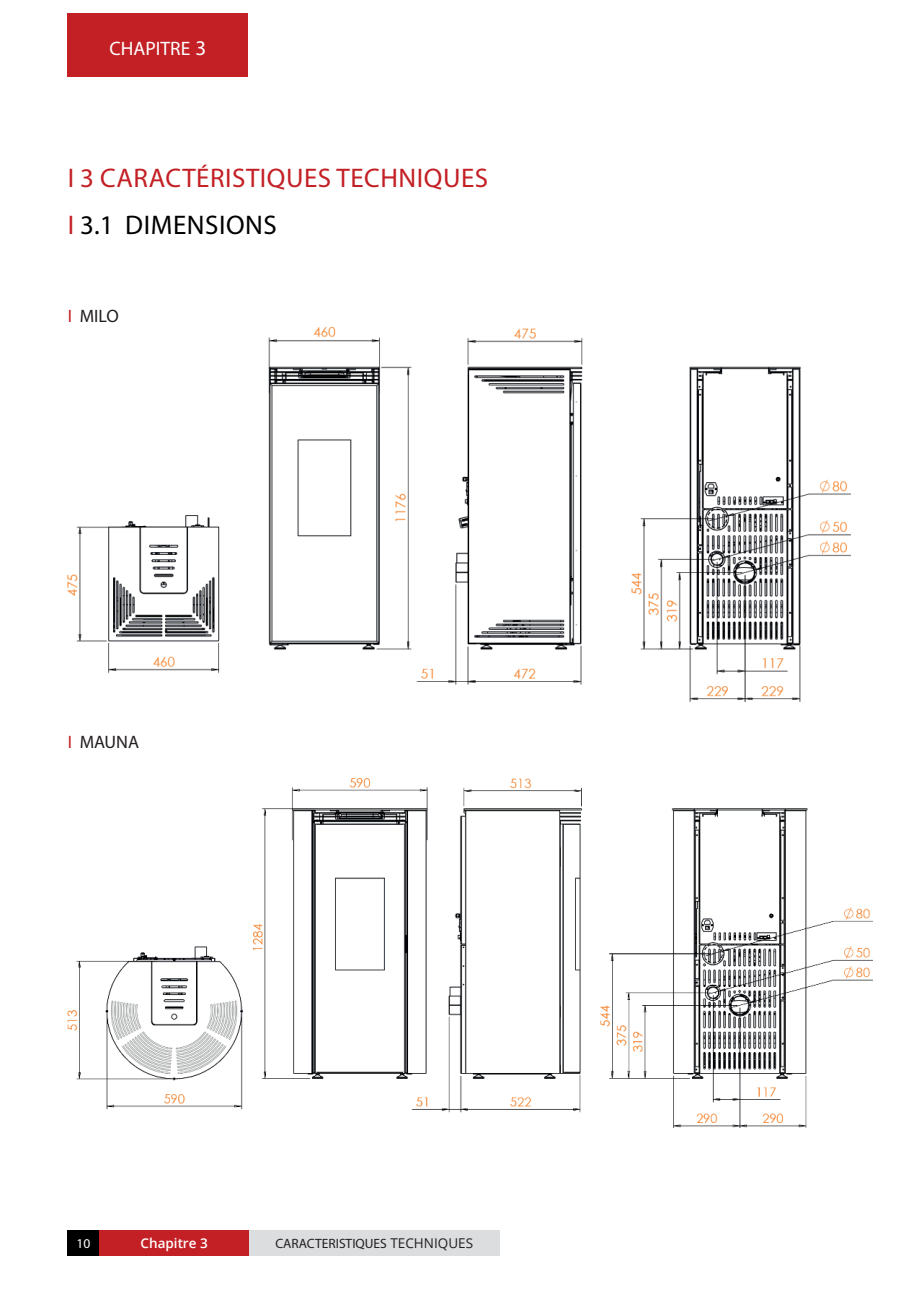
<style>
.page{position:relative;width:920px;height:1290px;background:#fff}
.page>*{position:absolute;margin:0;border:0;box-sizing:border-box;transform-origin:0 0}
.t1{font:27px "Myriad Pro";letter-spacing:.02em;color:#c32025}
.t2{font:27px "Myriad Pro";letter-spacing:.02em;color:#000}
.t3{font:19.5px "Myriad Pro";color:#fff}
.t4{font:18px "Myriad Pro";color:#231f20}
.t5{font:13.5px "Myriad Pro";color:#231f20}
.t6{font:600 13.5px "Open Sans";color:#fff}
.t7{font:13.5px "Myriad Pro";color:#fff}
.s1{font-size:21px}
.s2{color:#c32025}
.s3{font-family:"Open Sans"}
</style>
<div class="page">
<div style="left:99px;top:1230px;width:150px;height:26px;background:#c32025"></div>
<div style="left:68px;top:1230px;width:31px;height:26px;background:#000"></div>
<div style="left:249px;top:1230px;width:251px;height:26px;background:#dcdddf"></div>
<div style="left:68px;top:14px;width:180px;height:63px;background:#c32025"></div>
<img style="left:68px;top:327px;width:783px;height:374px">
<img style="left:68px;top:778px;width:804px;height:350px">
<p class="t3" style="left:110px;top:38px;width:98px">CHAPITRE <span class="s1">3</span></p>
<p class="t1" style="left:68px;top:165px;width:422px">I 3 CARACTÉRISTIQUES TECHNIQUES</p>
<p class="t2" style="left:68px;top:212px;width:210px"><span class="s2">I</span> 3.1 DIMENSIONS</p>
<p class="t4" style="left:68px;top:307px;width:52px"><span class="s2">I</span> MILO</p>
<p class="t4" style="left:68px;top:733px;width:73px"><span class="s2">I</span> MAUNA</p>
<p class="t7" style="left:77px;top:1237px;width:15px">10</p>
<p class="t6" style="left:141px;top:1238px;width:69px">Chapitre 3</p>
<p class="t5" style="left:275px;top:1237px;width:199px">CARACTERISTIQUES <span class="s3">TECHNIQUES</span></p>
</div>
